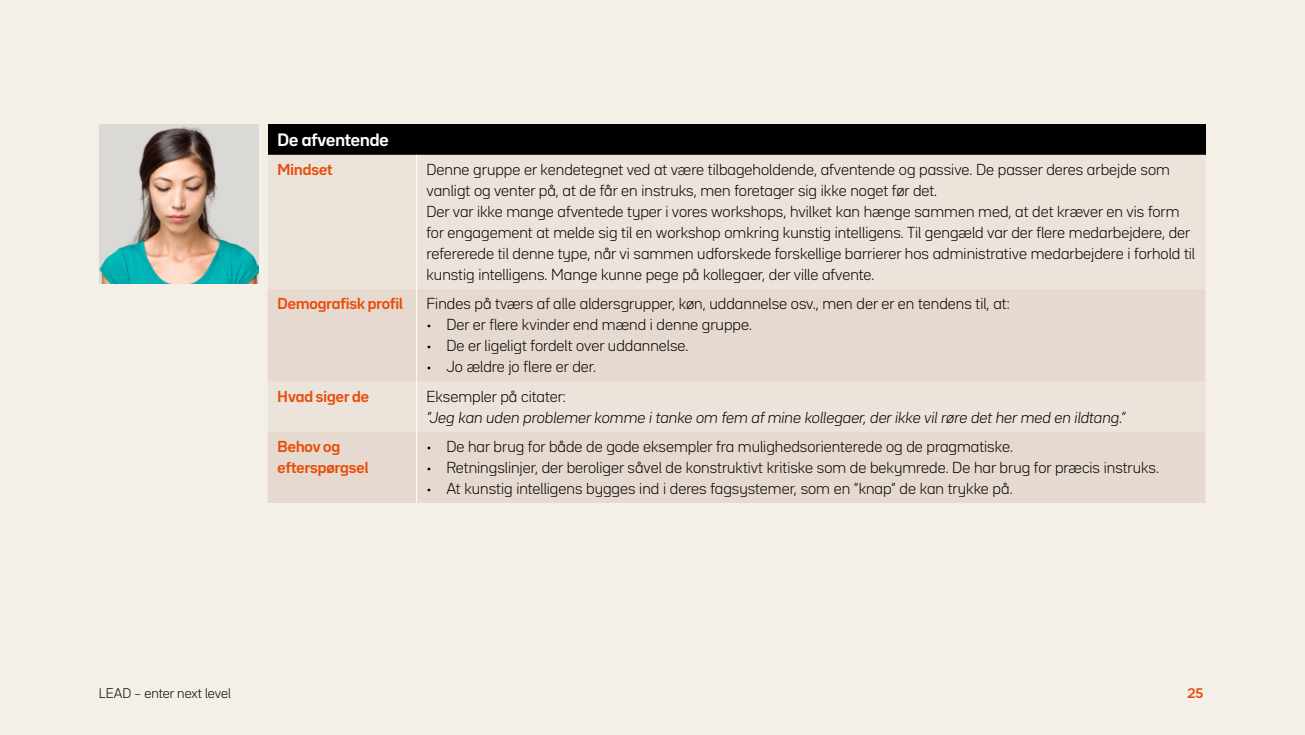
<style>
.page{position:relative;width:1305px;height:735px;background:#fff}
.page>*{position:absolute;margin:0;border:0;box-sizing:border-box;transform-origin:0 0}
.t1{font:700 15.75px "Bw Seido Raw";color:#fff}
.t2{font:300 14px/21px "Bw Seido Raw";color:#000}
.t3{font:italic 300 14px "Bw Seido Raw";color:#000}
.t4{font:700 14px/21px "Bw Seido Raw";color:#e94d0a}
.t5{font:300 12.25px "Bw Seido Raw";color:#000}
.t6{font:700 12.25px "Bw Seido Raw";color:#e94d0a}
</style>
<div class="page">
<div style="left:0;top:0;width:1305px;height:734px;background:#f4f0e8"></div>
<div style="left:268px;top:124px;width:937px;height:31px;background:#000"></div>
<div style="left:268px;top:155px;width:937px;height:134px;background:#ece3db"></div>
<svg style="left:268px;top:289px;width:937px;height:213px;fill:#e6dad0"></svg>
<hr style="left:416px;top:155px;width:1px;height:134px;background:#fff">
<hr style="left:416px;top:289px;width:1px;height:92px;background:#fff">
<hr style="left:416px;top:381px;width:1px;height:50px;background:#fff">
<hr style="left:416px;top:431px;width:1px;height:71px;background:#fff">
<img style="left:99px;top:124px;width:159px;height:159px">
<p class="t1" style="left:278px;top:129px;width:113px">De afventende</p>
<p class="t4" style="left:278px;top:159px;width:56px">Mindset</p>
<p class="t2" style="left:426px;top:159px;width:770px">Denne gruppe er kendetegnet ved at være tilbageholdende, afventende og passive. De passer deres arbejde som vanligt og venter på, at de får en instruks, men foretager sig ikke noget før det.<br>Der var ikke mange afventede typer i vores workshops, hvilket kan hænge sammen med, at det kræver en vis form for engagement at melde sig til en workshop omkring kunstig intelligens. Til gengæld var der flere medarbejdere, der refererede til denne type, når vi sammen udforskede forskellige barrierer hos administrative medarbejdere i forhold til kunstig intelligens. Mange kunne pege på kollegaer, der ville afvente.</p>
<p class="t4" style="left:278px;top:293px;width:127px">Demografisk profil</p>
<p class="t2" style="left:426px;top:293px;width:584px">Findes på tværs af alle aldersgrupper, køn, uddannelse osv., men der er en tendens til, at:</p>
<p class="t2" style="left:426px;top:314px;width:327px">• Der er flere kvinder end mænd i denne gruppe.</p>
<p class="t2" style="left:426px;top:335px;width:263px">• De er ligeligt fordelt over uddannelse.</p>
<p class="t2" style="left:426px;top:356px;width:171px">• Jo ældre jo flere er der.</p>
<p class="t4" style="left:278px;top:385px;width:93px">Hvad siger de</p>
<p class="t2" style="left:426px;top:385px;width:141px">Eksempler på citater:</p>
<p class="t3" style="left:426px;top:408px;width:700px">”Jeg kan uden problemer komme i tanke om fem af mine kollegaer, der ikke vil røre det her med en ildtang.”</p>
<p class="t4" style="left:278px;top:435px;width:92px">Behov og efterspørgsel</p>
<p class="t2" style="left:426px;top:435px;width:588px">• De har brug for både de gode eksempler fra mulighedsorienterede og de pragmatiske.</p>
<p class="t2" style="left:426px;top:456px;width:734px">• Retningslinjer, der beroliger såvel de konstruktivt kritiske som de bekymrede. De har brug for præcis instruks.</p>
<p class="t2" style="left:426px;top:477px;width:587px">• At kunstig intelligens bygges ind i deres fagsystemer, som en ”knap” de kan trykke på.</p>
<p class="t5" style="left:99px;top:684px;width:134px">LEAD – enter next level</p>
<p class="t6" style="left:1187px;top:684px;width:17px">25</p>
</div>
